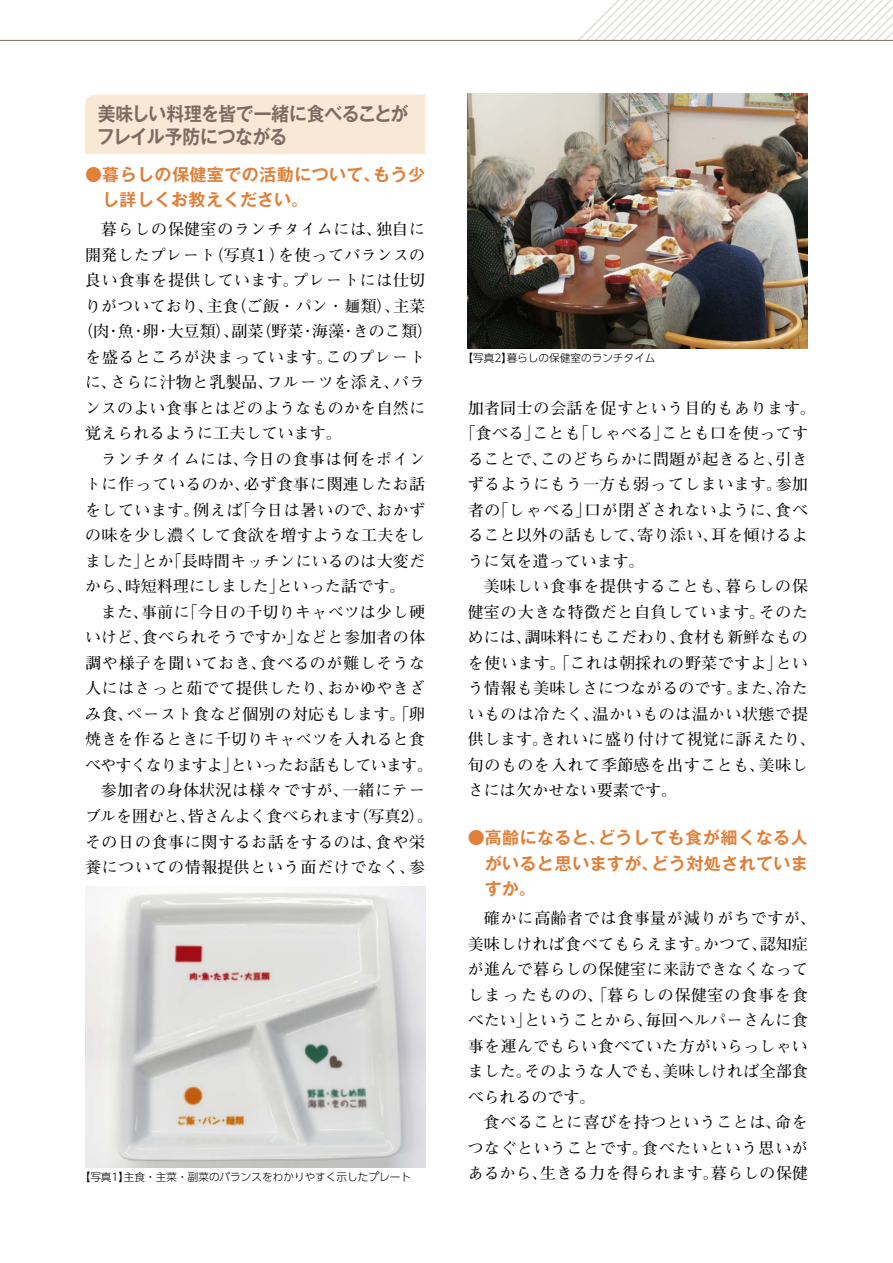
<style>
.page{position:relative;width:893px;height:1263px;background:#fff}
.page>*{position:absolute;margin:0;border:0;box-sizing:border-box;transform-origin:0 0}
.t1{font:700 19.2px/23.4px "Gothic MB101 Pro De";letter-spacing:-.02em;color:#7c6c63;scale:.93 1}
.t2{font:700 16.95px/25.5px "Gothic MB101 Pro De";letter-spacing:.02em;color:#e0803a}
.t3{font:700 15.9px/25.5px "Futo Min A101 Pro";letter-spacing:.03em;color:#000}
.t4{font:700 15.9px "Futo Min A101 Pro";letter-spacing:.01em;color:#000}
.t5{font:700 15.9px "Futo Min A101 Pro";color:#000}
.t6{font:700 15.9px "Futo Min A101 Pro";letter-spacing:-.03em;color:#000}
.t7{font:700 15.9px "Futo Min A101 Pro";letter-spacing:-.045em;color:#000}
.t8{font:700 15.9px "Futo Min A101 Pro";letter-spacing:.005em;color:#000}
.t9{font:700 15.9px "Futo Min A101 Pro";letter-spacing:.055em;color:#000}
.t10{font:300 10.65px "UD Shin Go Pro";color:#000}
</style>
<div class="page">
<svg style="left:652px;top:0;width:241px;height:40px"></svg>
<div style="left:85px;top:95px;width:340px;height:59px;background:#fae8d7"></div>
<img style="left:85px;top:887px;width:340px;height:280px">
<img style="left:468px;top:94px;width:340px;height:255px">
<p class="t1" style="left:97px;top:100px;width:336px">美味しい料理を皆で一緒に食べることがフレイル予防につながる</p>
<p class="t2" style="left:102px;top:160px;width:325px;text-indent:-17px">●暮らしの保健室での活動について、もう少し詳しくお教えください。</p>
<p class="t3" style="left:101px;top:214px;width:326px">暮らしの保健室のランチタイムには、独自に</p>
<p class="t3" style="left:85px;top:240px;width:342px">開発したプレート（写真1 ）を使ってバランスの</p>
<p class="t3" style="left:85px;top:266px;width:342px">良い食事を提供しています。プレートには仕切</p>
<p class="t3" style="left:85px;top:291px;width:342px">りがついており、主食（ご飯・パン・麺類）、主菜</p>
<p class="t5" style="left:77px;top:319px;width:358px">（肉・魚・卵・大豆類）、副菜（野菜・海藻・きのこ類）</p>
<p class="t3" style="left:85px;top:342px;width:342px">を盛るところが決まっています。このプレート</p>
<p class="t3" style="left:85px;top:368px;width:342px">に、さらに汁物と乳製品、フルーツを添え、バラ</p>
<p class="t4" style="left:85px;top:395px;width:342px">ンスのよい食事とはどのようなものかを自然に</p>
<p class="t5" style="left:85px;top:421px;width:258px">覚えられるように工夫しています。</p>
<p class="t3" style="left:101px;top:444px;width:326px">ランチタイムには、今日の食事は何をポイン</p>
<p class="t3" style="left:85px;top:470px;width:342px">トに作っているのか、必ず食事に関連したお話</p>
<p class="t3" style="left:85px;top:495px;width:342px">をしています。例えば「今日は暑いので、おかず</p>
<p class="t3" style="left:85px;top:521px;width:342px">の味を少し濃くして食欲を増すような工夫をし</p>
<p class="t4" style="left:85px;top:548px;width:342px">ました」とか「長時間キッチンにいるのは大変だ</p>
<p class="t5" style="left:85px;top:574px;width:322px">から、時短料理にしました」といった話です。</p>
<p class="t3" style="left:101px;top:597px;width:326px">また、事前に「今日の千切りキャベツは少し硬</p>
<p class="t4" style="left:85px;top:625px;width:342px">いけど、食べられそうですか」などと参加者の体</p>
<p class="t3" style="left:85px;top:648px;width:342px">調や様子を聞いておき、食べるのが難しそうな</p>
<p class="t3" style="left:85px;top:674px;width:342px">人にはさっと茹でて提供したり、おかゆやきざ</p>
<p class="t3" style="left:85px;top:699px;width:342px">み食、ペースト食など個別の対応もします。「卵</p>
<p class="t4" style="left:85px;top:727px;width:342px">焼きを作るときに千切りキャベツを入れると食</p>
<p class="t7" style="left:85px;top:752px;width:350px">べやすくなりますよ」といったお話もしています。</p>
<p class="t3" style="left:101px;top:776px;width:326px">参加者の身体状況は様々ですが、一緒にテー</p>
<p class="t6" style="left:85px;top:804px;width:350px">ブルを囲むと、皆さんよく食べられます（写真2）。</p>
<p class="t9" style="left:85px;top:829px;width:342px">その日の食事に関するお話をするのは、食や栄</p>
<p class="t3" style="left:85px;top:852px;width:342px">養についての情報提供という面だけでなく、参</p>
<p class="t10" style="left:462px;top:350px;width:195px">【写真2】暮らしの保健室のランチタイム</p>
<p class="t3" style="left:468px;top:393px;width:350px">加者同士の会話を促すという目的もあります。</p>
<p class="t3" style="left:460px;top:419px;width:350px">「食べる」ことも「しゃべる」ことも口を使ってす</p>
<p class="t4" style="left:468px;top:446px;width:342px">ることで、このどちらかに問題が起きると、引き</p>
<p class="t3" style="left:468px;top:470px;width:342px">ずるようにもう一方も弱ってしまいます。参加</p>
<p class="t3" style="left:468px;top:495px;width:342px">者の「しゃべる」口が閉ざされないように、食べ</p>
<p class="t3" style="left:468px;top:521px;width:342px">ること以外の話もして、寄り添い、耳を傾けるよ</p>
<p class="t5" style="left:468px;top:548px;width:178px">うに気を遣っています。</p>
<p class="t3" style="left:484px;top:572px;width:326px">美味しい食事を提供することも、暮らしの保</p>
<p class="t3" style="left:468px;top:597px;width:342px">健室の大きな特徴だと自負しています。そのた</p>
<p class="t4" style="left:468px;top:625px;width:342px">めには、調味料にもこだわり、食材も新鮮なもの</p>
<p class="t3" style="left:468px;top:648px;width:342px">を使います。「これは朝採れの野菜ですよ」とい</p>
<p class="t4" style="left:468px;top:676px;width:342px">う情報も美味しさにつながるのです。また、冷た</p>
<p class="t3" style="left:468px;top:699px;width:342px">いものは冷たく、温かいものは温かい状態で提</p>
<p class="t3" style="left:468px;top:725px;width:350px">供します。きれいに盛り付けて視覚に訴えたり、</p>
<p class="t3" style="left:468px;top:750px;width:342px">旬のものを入れて季節感を出すことも、美味し</p>
<p class="t5" style="left:468px;top:778px;width:211px">さには欠かせない要素です。</p>
<p class="t2" style="left:485px;top:823px;width:325px;text-align:justify;text-indent:-17px">●高齢になると、どうしても食が細くなる人がいると思いますが、どう対処されていますか。</p>
<p class="t3" style="left:468px;top:903px;width:350px;text-indent:16px">確かに高齢者では食事量が減りがちですが、美味しければ食べてもらえます。かつて、認知症が進んで暮らしの保健室に来訪できなくなってしまったものの、「暮らしの保健室の食事を食べたい」ということから、毎回ヘルパーさんに食事を運んでもらい食べていた方がいらっしゃいました。そのような人でも、美味しければ全部食べられるのです。</p>
<p class="t3" style="left:468px;top:1107px;width:342px;text-align:right">食べることに喜びを持つということは、命をつなぐということです。食べたいという思いが</p>
<p class="t10" style="left:80px;top:1168px;width:333px">【写真1】主食・主菜・副菜のバランスをわかりやすく示したプレート</p>
<p class="t8" style="left:468px;top:1161px;width:342px">あるから、生きる力を得られます。暮らしの保健</p>
</div>
